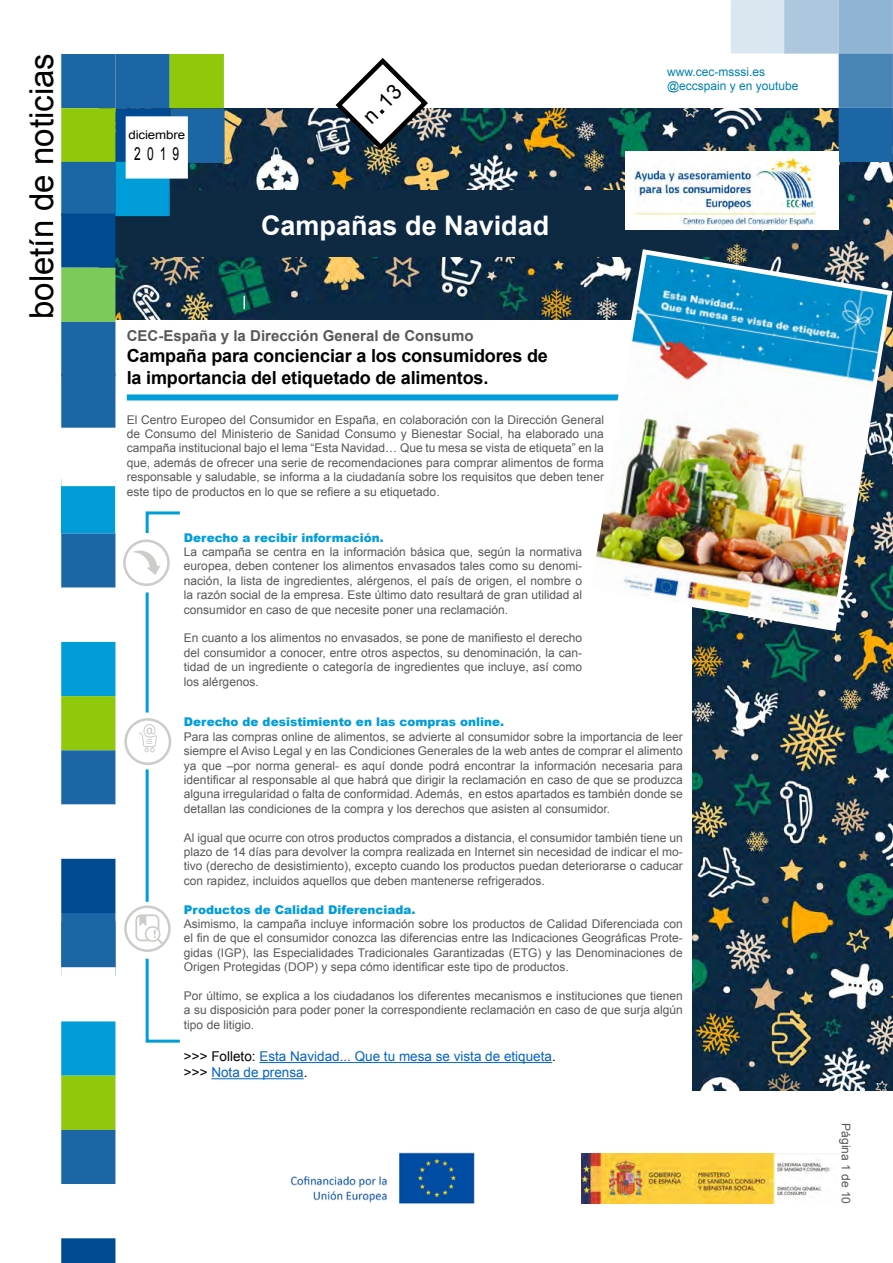
<style>
.page{position:relative;width:893px;height:1263px;background:#fff}
.page>*{position:absolute;margin:0;border:0;box-sizing:border-box;transform-origin:0 0}
.t1{font:33px "Arial";color:#000}
.t2{font:700 27px "Arial";color:#fff}
.t3{font:21px "Arial";color:#000}
.t4{font:700 18px/21.6px "Arial";letter-spacing:-.01em;color:#000}
.t5{font:18px "Arial";color:#000;scale:.67 1}
.t6{font:700 15px "Arial";color:#58585a}
.t7{font:13.5px/16.2px "Arial";color:#0563c1}
.t8{font:12px/14.4px "Arial";color:#58585a;text-align:justify}
.t9{font:900 12px "Arial";color:#009dd9}
.t10{font:12px/14.4px "Arial";color:#0080af}
.t11{font:12px "Arial";letter-spacing:-.01em;color:#000;scale:1.11 1}
.s1{font-size:36px}
.s2{color:#000}
</style>
<div class="page">
<div style="left:127px;top:394px;width:556px;height:6px;background:#009dd9"></div>
<img style="left:115px;top:109px;width:778px;height:210px">
<div style="left:839px;top:0;width:54px;height:54px;background:#90b4d3"></div>
<div style="left:839px;top:54px;width:54px;height:54px;background:#4984b7;border:2px solid #1c66a5"></div>
<div style="left:839px;top:109px;width:53px;height:52px;background:#1c66a5"></div>
<div style="left:839px;top:108px;width:54px;height:54px;border:2px solid #1c66a5"></div>
<div style="left:731px;top:0;width:54px;height:54px;background:#dae6f0"></div>
<div style="left:784px;top:0;width:55px;height:54px;background:#adc7de;border:2px solid #77a3c9"></div>
<svg style="left:244px;top:296px;width:1px;height:13px"></svg>
<svg style="left:332px;top:58px;width:99px;height:95px"></svg>
<img style="left:582px;top:1154px;width:248px;height:50px">
<img style="left:692px;top:319px;width:201px;height:771px">
<div style="left:170px;top:109px;width:55px;height:54px;background:#1c66a5;border:2px solid #1c66a5"></div>
<hr style="left:259px;top:1062px;width:293px;height:1px;background:#0563c1">
<hr style="left:211px;top:1078px;width:93px;height:1px;background:#0563c1">
<div style="left:100px;top:190px;width:616px;height:66px;background:#0e2a42"></div>
<div style="left:124px;top:712px;width:48px;height:57px;border:2px solid #fff;border-radius:50%"></div>
<svg style="left:139px;top:724px;width:18px;height:28px"></svg>
<div style="left:124px;top:718px;width:47px;height:47px;border:3px solid #cdccc9;border-radius:50%"></div>
<div style="left:121px;top:533px;width:52px;height:59px;border:2px solid #fff;border-radius:50%"></div>
<svg style="left:124px;top:540px;width:46px;height:46px"></svg>
<div style="left:124px;top:902px;width:48px;height:57px;border:2px solid #fff;border-radius:50%"></div>
<svg style="left:124px;top:906px;width:47px;height:46px"></svg>
<div style="left:115px;top:108px;width:55px;height:54px;background:#004a92;border:2px solid #004a92"></div>
<div style="left:61px;top:479px;width:54px;height:54px;background:#009dd9"></div>
<div style="left:61px;top:54px;width:54px;height:54px;background:#1c66a5"></div>
<div style="left:115px;top:54px;width:55px;height:54px;background:#1c66a5;border:2px solid #1c66a5"></div>
<div style="left:170px;top:54px;width:54px;height:54px;background:#90c90b"></div>
<div style="left:61px;top:108px;width:54px;height:54px;background:#90c90b;border:2px solid #90c90b"></div>
<div style="left:61px;top:162px;width:54px;height:54px;background:#1c66a5;border:2px solid #1c66a5"></div>
<div style="left:61px;top:213px;width:54px;height:55px;background:#004a92;border:2px solid #004a92"></div>
<div style="left:61px;top:268px;width:54px;height:54px;background:#7cca59;border:2px solid #7cca59"></div>
<div style="left:61px;top:322px;width:54px;height:54px;background:#1c66a5;border:2px solid #1c66a5"></div>
<div style="left:61px;top:432px;width:54px;height:54px;background:#fff"></div>
<div style="left:61px;top:373px;width:54px;height:55px;background:#1c66a5;border:2px solid #1c66a5"></div>
<div style="left:61px;top:533px;width:54px;height:55px;background:#1c66a5;border:2px solid #1c66a5"></div>
<div style="left:61px;top:642px;width:54px;height:54px;background:#009dd9"></div>
<div style="left:61px;top:696px;width:54px;height:54px;background:#90c90b;border:2px solid #90c90b"></div>
<div style="left:61px;top:750px;width:54px;height:54px;background:#1c66a5;border:2px solid #1c66a5"></div>
<div style="left:61px;top:804px;width:54px;height:55px;background:#fff;border:2px solid #fff"></div>
<div style="left:61px;top:859px;width:54px;height:54px;background:#004a92"></div>
<div style="left:115px;top:162px;width:55px;height:54px;background:#009dd9;border:2px solid #009dd9"></div>
<div style="left:61px;top:913px;width:54px;height:54px;background:#1c66a5"></div>
<div style="left:61px;top:967px;width:54px;height:54px;background:#fff;border:2px solid #fff"></div>
<div style="left:61px;top:1021px;width:54px;height:55px;background:#009dd9;border:2px solid #009dd9"></div>
<div style="left:61px;top:1076px;width:54px;height:54px;background:#90c90b;border:2px solid #90c90b"></div>
<div style="left:61px;top:1130px;width:54px;height:54px;background:#1c66a5"></div>
<svg style="left:61px;top:1238px;width:54px;height:25px"></svg>
<img style="left:586px;top:249px;width:306px;height:382px">
<img style="left:591px;top:255px;width:296px;height:374px">
<img style="left:625px;top:151px;width:214px;height:78px">
<div style="left:126px;top:116px;width:62px;height:63px;background:#fff;border:2px solid #fff"></div>
<img style="left:290px;top:1152px;width:185px;height:52px">
<h1 class="t1" style="left:19px;top:319px;width:267px;rotate:-90deg">boletín de noticias</h1>
<p class="t11" style="left:128px;top:126px;width:53px">diciembre</p>
<h3 class="t5" style="left:134px;top:142px;width:69px">2019</h3>
<h3 class="t3" style="left:356px;top:109px;width:47px;rotate:-45deg">n<span class="s1">.</span>13</h3>
<h2 class="t2" style="left:261px;top:206px;width:290px">Campañas de Navidad</h2>
<p class="t6" style="left:127px;top:325px;width:348px">CEC-España y la Dirección General de Consumo</p>
<h3 class="t4" style="left:127px;top:345px;width:423px">Campaña para concienciar a los consumidores de la importancia del etiquetado de alimentos.</h3>
<p class="t8" style="left:127px;top:412px;width:479px">El Centro Europeo del Consumidor en España, en colaboración con la Dirección General de Consumo del Ministerio de Sanidad Consumo y Bienestar Social, ha elaborado una campaña institucional bajo el lema “Esta Navidad… Que tu mesa se vista de etiqueta” en la que, además de ofrecer una serie de recomendaciones para comprar alimentos de forma responsable y saludable, se informa a la ciudadanía sobre los requisitos que deben tener este tipo de productos en lo que se refiere a su etiquetado.</p>
<p class="t10" style="left:667px;top:65px;width:133px">www.cec-msssi.es @eccspain y en youtube</p>
<p class="t9" style="left:184px;top:529px;width:201px">Derecho a recibir información.</p>
<p class="t8" style="left:184px;top:545px;width:400px">La campaña se centra en la información básica que, según la normativa europea, deben contener los alimentos envasados tales como su denomi&shy;nación, la lista de ingredientes, alérgenos, el país de origen, el nombre o la razón social de la empresa. Este último dato resultará de gran utilidad al consumidor en caso de que necesite poner una reclamación.</p>
<p class="t8" style="left:184px;top:631px;width:400px">En cuanto a los alimentos no envasados, se pone de manifiesto el derecho del consumidor a conocer, entre otros aspectos, su denominación, la can&shy;tidad de un ingrediente o categoría de ingredientes que incluye, así como los alérgenos.</p>
<p class="t9" style="left:184px;top:713px;width:322px">Derecho de desistimiento en las compras online.</p>
<p class="t8" style="left:184px;top:729px;width:500px">Para las compras online de alimentos, se advierte al consumidor sobre la importancia de leer siempre el Aviso Legal y en las Condiciones Generales de la web antes de comprar el alimento ya que –por norma general- es aquí donde podrá encontrar la información necesaria para identificar al responsable al que habrá que dirigir la reclamación en caso de que se produzca alguna irregularidad o falta de conformidad. Además, en estos apartados es también donde se detallan las condiciones de la compra y los derechos que asisten al consumidor.</p>
<p class="t8" style="left:184px;top:830px;width:500px">Al igual que ocurre con otros productos comprados a distancia, el consumidor también tiene un plazo de 14 días para devolver la compra realizada en Internet sin necesidad de indicar el mo&shy;tivo (derecho de desistimiento), excepto cuando los productos puedan deteriorarse o caducar con rapidez, incluidos aquellos que deben mantenerse refrigerados.</p>
<p class="t9" style="left:184px;top:900px;width:233px">Productos de Calidad Diferenciada.</p>
<p class="t8" style="left:184px;top:916px;width:500px">Asimismo, la campaña incluye información sobre los productos de Calidad Diferenciada con el fin de que el consumidor conozca las diferencias entre las Indicaciones Geográficas Prote&shy;gidas (IGP), las Especialidades Tradicionales Garantizadas (ETG) y las Denominaciones de Origen Protegidas (DOP) y sepa cómo identificar este tipo de productos.</p>
<p class="t8" style="left:184px;top:988px;width:500px">Por último, se explica a los ciudadanos los diferentes mecanismos e instituciones que tienen a su disposición para poder poner la correspondiente reclamación en caso de que surja algún tipo de litigio.</p>
<p class="t7" style="left:184px;top:1048px;width:373px"><span class="s2">&gt;&gt;&gt; Folleto:</span> Esta Navidad... Que tu mesa se vista de etiqueta<span class="s2">. &gt;&gt;&gt;</span> Nota de prensa<span class="s2">.</span></p>
<p class="t8" style="left:853px;top:1123px;width:82px;rotate:90deg">Página 1 de 10</p>
</div>
